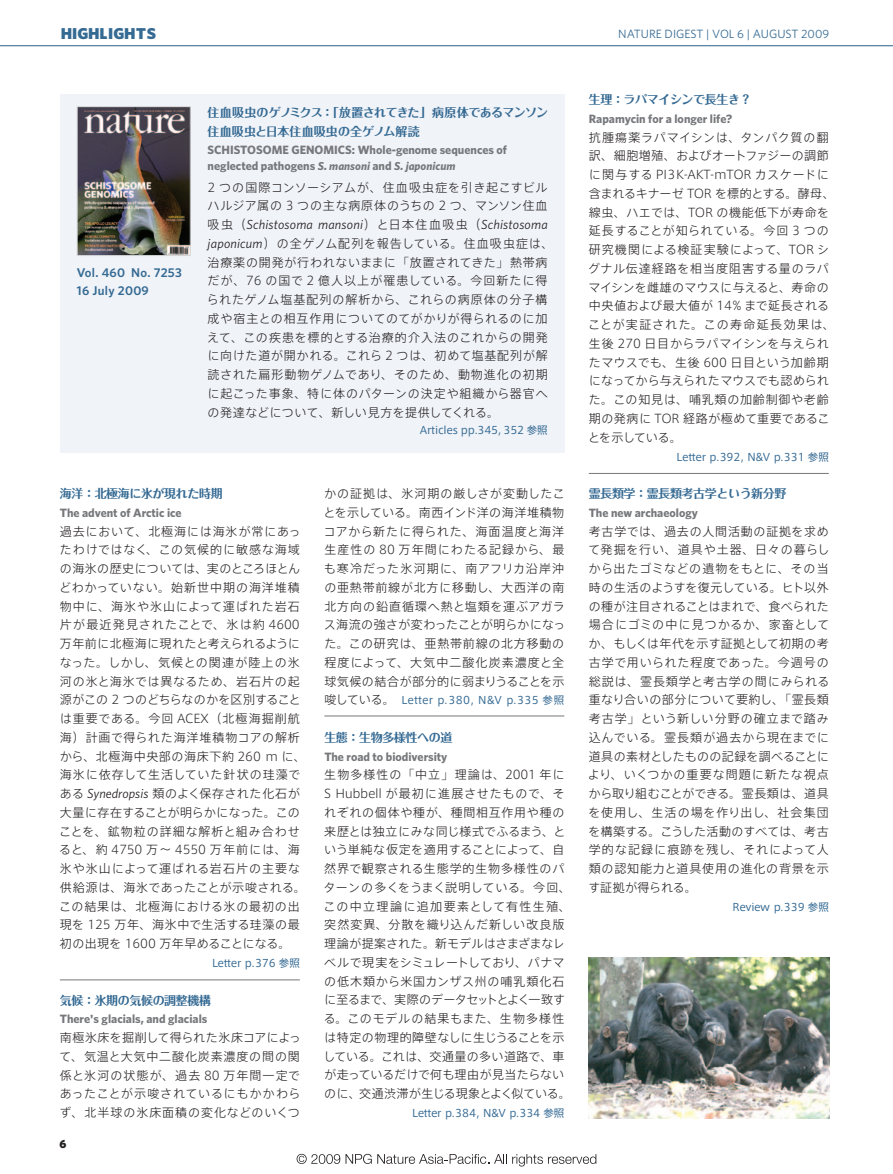
<style>
.page{position:relative;width:893px;height:1174px;background:#fff}
.page>*{position:absolute;margin:0;border:0;box-sizing:border-box;transform-origin:0 0}
.t1{font:900 15.75px "Whitney";letter-spacing:.01em;color:#356a93}
.t2{font:italic 13.2px "Whitney";letter-spacing:.015em;color:#231f20}
.t3{font:600 12.75px/18px "Whitney";letter-spacing:.02em;color:#356a93}
.t4{font:700 12.15px/15.8px "Whitney";color:#76787b}
.t5{font:300 12px/18.8px "Axis Std";letter-spacing:.045em;color:#231f20}
.t6{font:300 12px/18.8px "Axis Std";letter-spacing:.065em;color:#231f20}
.t7{font:700 12px "Folk Pro";letter-spacing:-.035em;color:#356a93}
.t8{font:700 12px/19.5px "Folk Pro";letter-spacing:-.01em;color:#356a93}
.t9{font:12px "Whitney";color:#356a93}
.t10{font:900 12px "Whitney";color:#231f20}
.t11{font:10.5px "Axis Std";letter-spacing:-.015em;color:#356a93}
.t12{font:10.5px "Axis Std";letter-spacing:.015em;color:#356a93}
.t13{font:10.5px "Axis Std";letter-spacing:-.04em;color:#356a93}
.s1{font-style:italic;font-size:11.55px}
.s2{font-family:"Axis Std";font-weight:300;font-style:normal;font-size:12px}
.s3{font-family:"Whitney";font-weight:400;font-style:italic;font-size:13.2px}
.s4{font-weight:300;font-size:12px;color:#231f20}
</style>
<div class="page">
<hr style="left:60px;top:979px;width:240px;height:1px;background:#76787b">
<hr style="left:324px;top:715px;width:240px;height:1px;background:#76787b">
<hr style="left:589px;top:473px;width:240px;height:1px;background:#76787b">
<div style="left:60px;top:94px;width:505px;height:358px;background:#f0f3f8"></div>
<img style="left:79px;top:108px;width:110px;height:146px">
<div style="left:77px;top:106px;width:114px;height:150px;border:1px solid #d1d2d4"></div>
<img style="left:589px;top:957px;width:240px;height:161px">
<hr style="left:0;top:45px;width:893px;height:1px;background:#356a93">
<svg style="left:297px;top:1153px;width:43px;height:10px"></svg>
<svg style="left:346px;top:1153px;width:250px;height:13px"></svg>
<h1 class="t1" style="left:61px;top:24px;width:97px">HIGHLIGHTS</h1>
<p class="t9" style="left:618px;top:27px;width:212px">NATURE DIGEST | VOL 6 | AUGUST 2009</p>
<p class="t3" style="left:77px;top:263px;width:106px">Vol. 460 No. 7253<br>16 July 2009</p>
<p class="t8" style="left:208px;top:101px;width:342px">住血吸虫のゲノミクス：「放置されてきた」病原体であるマンソン住血吸虫と日本住血吸虫の全ゲノム解読</p>
<p class="t4" style="left:208px;top:142px;width:301px">SCHISTOSOME GENOMICS: Whole-genome sequences of neglected pathogens <span class="s1">S. mansoni</span> and <span class="s1">S. japonicum</span></p>
<p class="t5" style="left:208px;top:177px;width:341px">2 つの国際コンソーシアムが、住血吸虫症を引き起こすビルハルジア属の 3 つの主な病原体のうちの 2 つ、マンソン住血</p>
<p class="t2" style="left:208px;top:217px;width:342px"><span class="s2">吸虫（</span>Schistosoma mansoni<span class="s2">）と日本住血吸虫（</span>Schistosoma</p>
<p class="t6" style="left:207px;top:233px;width:348px"><span class="s3">japonicum</span>）の全ゲノム配列を報告している。住血吸虫症は、治療薬の開発が行われないままに「放置されてきた」熱帯病だが、76 の国で 2 億人以上が罹患している。今回新たに得られたゲノム塩基配列の解析から、これらの病原体の分子構成や宿主との相互作用についてのてがかりが得られるのに加えて、この疾患を標的とする治療的介入法のこれからの開発に向けた道が開かれる。これら 2 つは、初めて塩基配列が解読された扁形動物ゲノムであり、そのため、動物進化の初期に起こった事象、特に体のパターンの決定や組織から器官への発達などについて、新しい見方を提供してくれる。</p>
<p class="t11" style="left:420px;top:422px;width:129px">Articles pp.345, 352 参照</p>
<p class="t7" style="left:60px;top:483px;width:164px">海洋：北極海に氷が現れた時期</p>
<p class="t4" style="left:60px;top:504px;width:123px">The advent of Arctic ice</p>
<p class="t5" style="left:59px;top:521px;width:248px">過去において、北極海には海氷が常にあったわけではなく、この気候的に敏感な海域の海氷の歴史については、実のところほとんどわかっていない。始新世中期の海洋堆積物中に、海氷や氷山によって運ばれた岩石片が最近発見されたことで、氷は約 4600万年前に北極海に現れたと考えられるようになった。しかし、気候との関連が陸上の氷河の氷と海氷では異なるため、岩石片の起源がこの 2 つのどちらなのかを区別することは重要である。今回 ACEX（北極海掘削航海）計画で得られた海洋堆積物コアの解析から、北極海中央部の海床下約 260 m に、海氷に依存して生活していた針状の珪藻である <span class="s3">Synedropsis</span> 類のよく保存された化石が大量に存在することが明らかになった。このことを、鉱物粒の詳細な解析と組み合わせると、約 4750 万～ 4550 万年前には、海氷や氷山によって運ばれる岩石片の主要な供給源は、海氷であったことが示唆される。この結果は、北極海における氷の最初の出現を 125 万年、海氷中で生活する珪藻の最初の出現を 1600 万年早めることになる。</p>
<p class="t13" style="left:212px;top:955px;width:89px">Letter p.376 参照</p>
<p class="t7" style="left:60px;top:989px;width:153px">気候：氷期の気候の調整機構</p>
<p class="t4" style="left:60px;top:1010px;width:149px">There's glacials, and glacials</p>
<p class="t5" style="left:59px;top:1027px;width:243px;text-align:justify">南極氷床を掘削して得られた氷床コアによって、気温と大気中二酸化炭素濃度の間の関係と氷河の状態が、過去 80 万年間一定であったことが示唆されているにもかかわらず、北半球の氷床面積の変化などのいくつ</p>
<p class="t10" style="left:60px;top:1136px;width:8px">6</p>
<p class="t5" style="left:324px;top:483px;width:243px;text-align:justify">かの証拠は、氷河期の厳しさが変動したことを示している。南西インド洋の海洋堆積物コアから新たに得られた、海面温度と海洋生産性の 80 万年間にわたる記録から、最も寒冷だった氷河期に、南アフリカ沿岸沖の亜熱帯前線が北方に移動し、大西洋の南北方向の鉛直循環へ熱と塩類を運ぶアガラス海流の強さが変わったことが明らかになった。この研究は、亜熱帯前線の北方移動の程度によって、大気中二酸化炭素濃度と全球気候の結合が部分的に弱まりうることを示</p>
<p class="t12" style="left:324px;top:692px;width:241px"><span class="s4">唆している。</span> Letter p.380, N&amp;V p.335 参照</p>
<p class="t7" style="left:324px;top:727px;width:130px">生態：生物多様性への道</p>
<p class="t4" style="left:324px;top:748px;width:125px">The road to biodiversity</p>
<p class="t5" style="left:323px;top:765px;width:249px">生物多様性の「中立」理論は、2001 年に<br>S Hubbell が最初に進展させたもので、それぞれの個体や種が、種間相互作用や種の来歴とは独立にみな同じ様式でふるまう、という単純な仮定を適用することによって、自然界で観察される生態学的生物多様性のパターンの多くをうまく説明している。今回、この中立理論に追加要素として有性生殖、突然変異、分散を織り込んだ新しい改良版理論が提案された。新モデルはさまざまなレベルで現実をシミュレートしており、パナマの低木類から米国カンザス州の哺乳類化石に至るまで、実際のデータセットとよく一致する。このモデルの結果もまた、生物多様性は特定の物理的障壁なしに生じうることを示している。これは、交通量の多い道路で、車が走っているだけで何も理由が見当たらないのに、交通渋滞が生じる現象とよく似ている。</p>
<p class="t11" style="left:412px;top:1105px;width:154px">Letter p.384, N&amp;V p.334 参照</p>
<p class="t7" style="left:589px;top:89px;width:164px">生理：ラパマイシンで長生き？</p>
<p class="t4" style="left:589px;top:110px;width:145px">Rapamycin for a longer life?</p>
<p class="t5" style="left:588px;top:127px;width:248px">抗腫瘍薬ラパマイシンは、タンパク質の翻訳、細胞増殖、およびオートファジーの調節に関与する PI3K-AKT-mTOR カスケードに含まれるキナーゼ TOR を標的とする。酵母、線虫、ハエでは、TOR の機能低下が寿命を延長することが知られている。今回 3 つの研究機関による検証実験によって、TOR シグナル伝達経路を相当度阻害する量のラパマイシンを雌雄のマウスに与えると、寿命の中央値および最大値が 14% まで延長されることが実証された。この寿命延長効果は、生後 270 日目からラパマイシンを与えられたマウスでも、生後 600 日目という加齢期になってから与えられたマウスでも認められた。この知見は、哺乳類の加齢制御や老齢期の発病に TOR 経路が極めて重要であることを示している。</p>
<p class="t11" style="left:677px;top:449px;width:154px">Letter p.392, N&amp;V p.331 参照</p>
<p class="t7" style="left:589px;top:483px;width:199px">霊長類学：霊長類考古学という新分野</p>
<p class="t4" style="left:589px;top:504px;width:111px">The new archaeology</p>
<p class="t5" style="left:588px;top:521px;width:243px;text-align:justify">考古学では、過去の人間活動の証拠を求めて発掘を行い、道具や土器、日々の暮らしから出たゴミなどの遺物をもとに、その当時の生活のようすを復元している。ヒト以外の種が注目されることはまれで、食べられた場合にゴミの中に見つかるか、家畜としてか、もしくは年代を示す証拠として初期の考古学で用いられた程度であった。今週号の総説は、霊長類学と考古学の間にみられる重なり合いの部分について要約し、「霊長類考古学」という新しい分野の確立まで踏み込んでいる。霊長類が過去から現在までに道具の素材としたものの記録を調べることにより、いくつかの重要な問題に新たな視点から取り組むことができる。霊長類は、道具を使用し、生活の場を作り出し、社会集団を構築する。こうした活動のすべては、考古学的な記録に痕跡を残し、それによって人類の認知能力と道具使用の進化の背景を示す証拠が得られる。</p>
<p class="t13" style="left:733px;top:899px;width:98px">Review p.339 参照</p>
</div>
